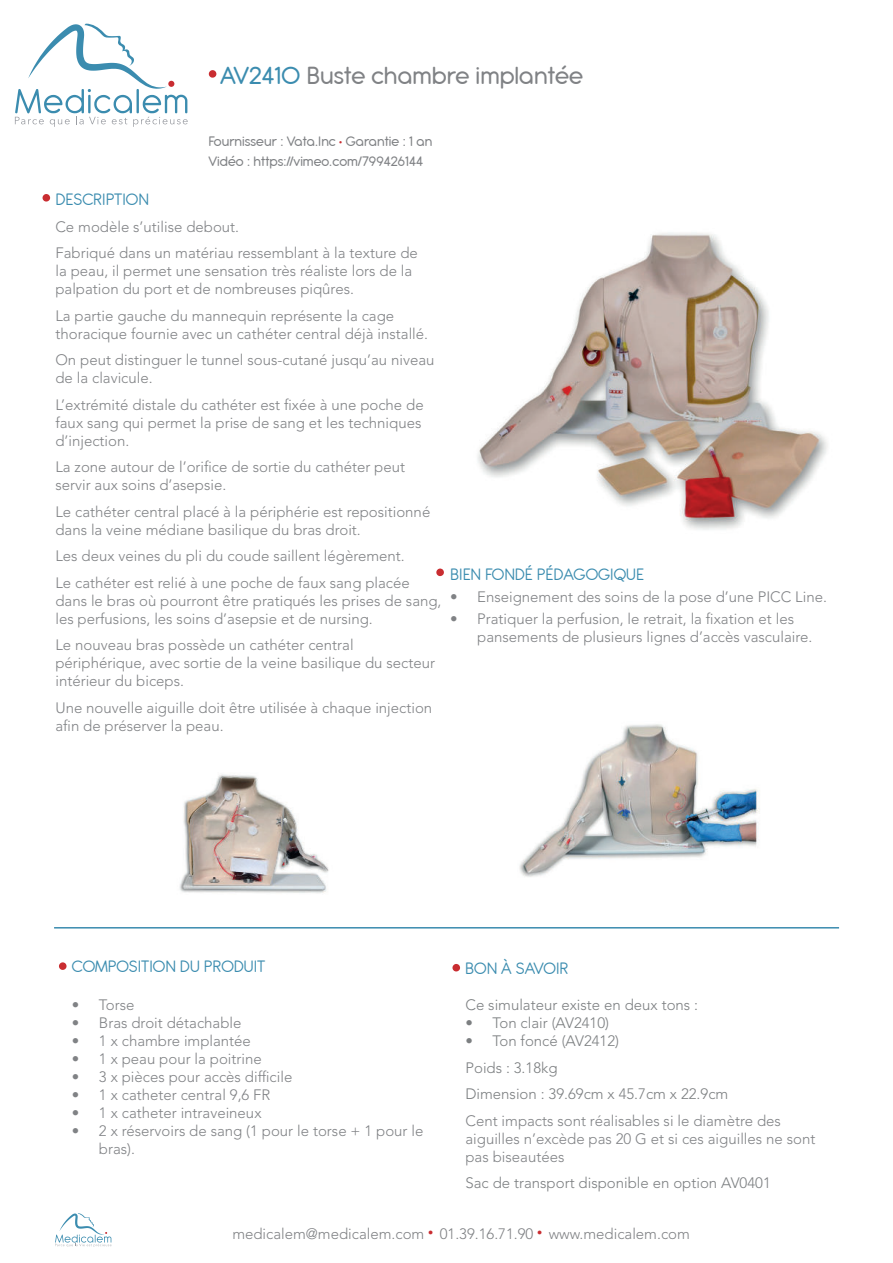
<style>
.page{position:relative;width:893px;height:1263px;background:#fff}
.page>*{position:absolute;margin:0;border:0;box-sizing:border-box;transform-origin:0 0}
.t1{font:54px "Antipasto Pro";color:#c92d31}
.t2{font:500 27px "Antipasto Pro";color:#808285}
.t3{font:18px "Antipasto Pro";color:#3b8caf}
.t4{font:300 15px/18px "Avenir LT Pro";color:#808285}
.t5{font:300 15px/26.5px "Avenir LT Pro";color:#7c7f81}
.t6{font:500 15px/20.7px "Antipasto Pro";color:#808285}
.s1{color:#3b8caf}
.s2{color:#c92d31}
.s3{font-family:"Antipasto Pro";font-weight:400;font-size:27px;color:#c92d31}
</style>
<div class="page">
<svg style="left:55px;top:1213px;width:56px;height:34px"></svg>
<svg style="left:15px;top:24px;width:173px;height:103px"></svg>
<img style="left:477px;top:232px;width:351px;height:298px">
<hr style="left:54px;top:927px;width:785px;height:1px;background:#3b8caf">
<img style="left:179px;top:774px;width:150px;height:119px">
<img style="left:519px;top:724px;width:241px;height:153px">
<h2 class="t2" style="left:220px;top:65px;width:364px"><span class="s1">AV2410</span> Buste chambre implantée</h2>
<h1 class="t1" style="left:207px;top:41px;width:12px">•</h1>
<p class="t6" style="left:209px;top:131px;width:225px">Fournisseur : Vata.Inc <span class="s2">•</span> Garantie : 1 an<br>Vidéo : https://vimeo.com/799426144</p>
<p class="t3" style="left:55px;top:190px;width:95px">DESCRIPTION</p>
<p class="t4" style="left:55px;top:214px;width:364px;line-height:26.5px">Ce modèle s’utilise debout.<br>Fabriqué dans un matériau ressemblant à la texture de</p>
<p class="t4" style="left:55px;top:263px;width:358px">la peau, il permet une sensation très réaliste lors de la palpation du port et de nombreuses piqûres.</p>
<p class="t4" style="left:55px;top:308px;width:374px">La partie gauche du mannequin représente la cage thoracique fournie avec un cathéter central déjà installé.</p>
<p class="t4" style="left:55px;top:352px;width:381px">On peut distinguer le tunnel sous-cutané jusqu’au niveau de la clavicule.</p>
<p class="t4" style="left:55px;top:397px;width:370px">L’extrémité distale du cathéter est fixée à une poche de faux sang qui permet la prise de sang et les techniques d’injection.</p>
<p class="t4" style="left:55px;top:459px;width:351px">La zone autour de l’orifice de sortie du cathéter peut servir aux soins d’asepsie.</p>
<p class="t4" style="left:55px;top:504px;width:376px">Le cathéter central placé à la périphérie est repositionné dans la veine médiane basilique du bras droit.</p>
<p class="t4" style="left:55px;top:544px;width:356px;line-height:26.5px">Les deux veines du pli du coude saillent légèrement.<br>Le cathéter est relié à une poche de faux sang placée</p>
<p class="t4" style="left:55px;top:593px;width:388px">dans le bras où pourront être pratiqués les prises de sang, les perfusions, les soins d’asepsie et de nursing.</p>
<p class="t4" style="left:55px;top:637px;width:381px">Le nouveau bras possède un cathéter central périphérique, avec sortie de la veine basilique du secteur intérieur du biceps.</p>
<p class="t4" style="left:55px;top:700px;width:378px">Une nouvelle aiguille doit être utilisée à chaque injection afin de préserver la peau.</p>
<h1 class="t1" style="left:41px;top:165px;width:12px">•</h1>
<p class="t3" style="left:450px;top:564px;width:195px">BIEN FONDÉ PÉDAGOGIQUE</p>
<p class="t4" style="left:450px;top:589px;width:378px">• Enseignement des soins de la pose d’une PICC Line.</p>
<p class="t4" style="left:477px;top:611px;width:337px;text-indent:-27px">• Pratiquer la perfusion, le retrait, la fixation et les pansements de plusieurs lignes d’accès vasculaire.</p>
<h1 class="t1" style="left:435px;top:540px;width:12px">•</h1>
<p class="t3" style="left:72px;top:957px;width:195px">COMPOSITION DU PRODUIT</p>
<p class="t3" style="left:465px;top:959px;width:105px">BON À SAVOIR</p>
<h1 class="t1" style="left:58px;top:934px;width:12px">•</h1>
<h1 class="t1" style="left:451px;top:935px;width:12px">•</h1>
<p class="t4" style="left:72px;top:997px;width:64px">• Torse</p>
<p class="t4" style="left:72px;top:1015px;width:171px">• Bras droit détachable</p>
<p class="t4" style="left:72px;top:1033px;width:181px">• 1 x chambre implantée</p>
<p class="t4" style="left:72px;top:1051px;width:191px">• 1 x peau pour la poitrine</p>
<p class="t4" style="left:72px;top:1069px;width:222px">• 3 x pièces pour accès difficile</p>
<p class="t4" style="left:72px;top:1087px;width:200px">• 1 x catheter central 9,6 FR</p>
<p class="t4" style="left:72px;top:1105px;width:191px">• 1 x catheter intraveineux</p>
<p class="t4" style="left:99px;top:1123px;width:326px;text-indent:-27px">• 2 x réservoirs de sang (1 pour le torse + 1 pour le bras).</p>
<p class="t5" style="left:465px;top:993px;width:234px">Ce simulateur existe en deux tons :</p>
<p class="t5" style="left:465px;top:1011px;width:145px">• Ton clair (AV2410)</p>
<p class="t5" style="left:465px;top:1029px;width:264px">• Ton foncé (AV2412)<br>Poids : 3.18kg<br>Dimension : 39.69cm x 45.7cm x 22.9cm</p>
<p class="t4" style="left:465px;top:1113px;width:351px">Cent impacts sont réalisables si le diamètre des aiguilles n’excède pas 20 G et si ces aiguilles ne sont pas biseautées</p>
<p class="t5" style="left:465px;top:1171px;width:307px">Sac de transport disponible en option AV0401</p>
<p class="t4" style="left:232px;top:1224px;width:459px">medicalem@medicalem.com <span class="s3">•</span> 01.39.16.71.90 <span class="s3">•</span> www.medicalem.com</p>
</div>
